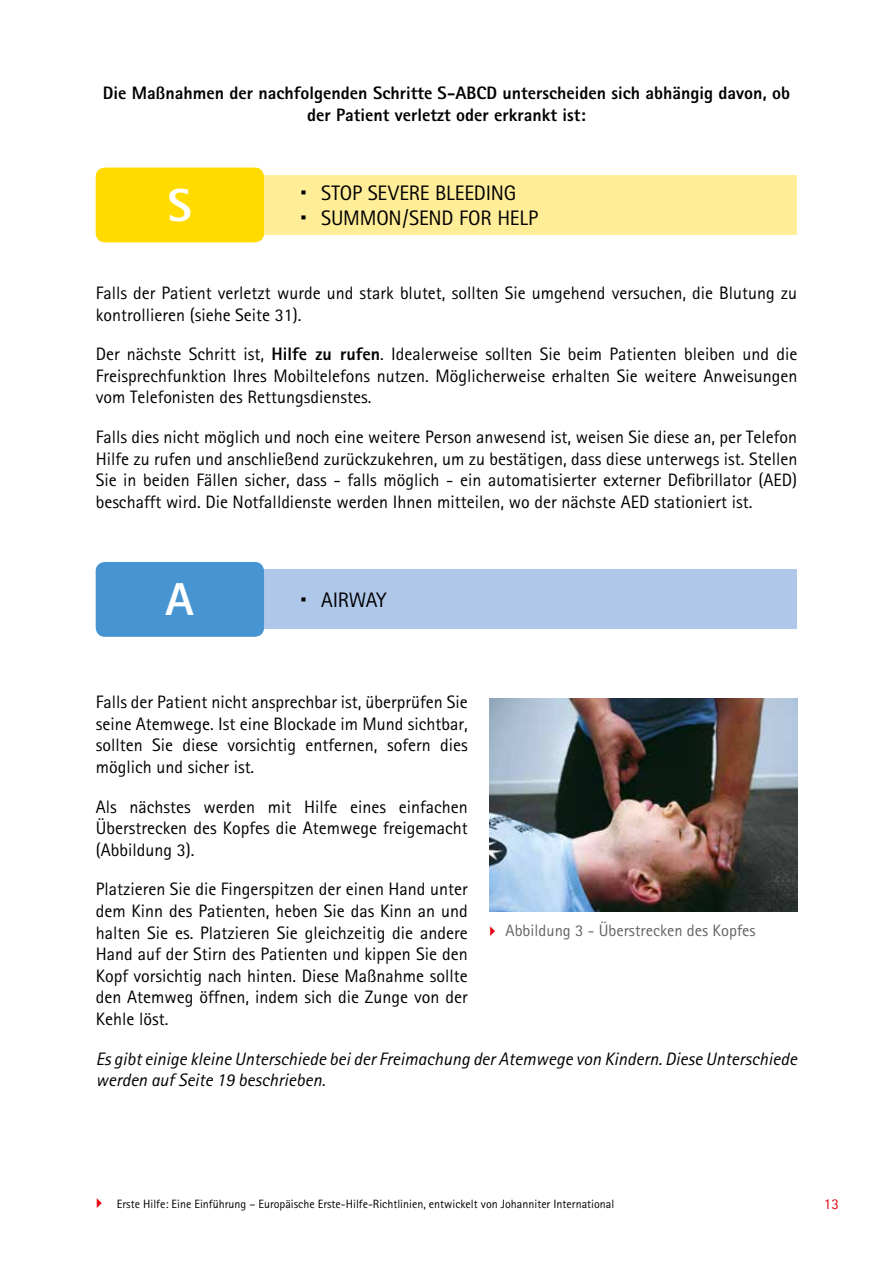
<style>
.page{position:relative;width:893px;height:1263px;background:#fff}
.page>*{position:absolute;margin:0;border:0;box-sizing:border-box;transform-origin:0 0}
.t1{font:800 46.2px "Rotis Sans Serif";color:#fff}
.t2{font:21px/25.2px "Rotis Sans Serif";letter-spacing:-.01em;color:#000}
.t3{font:18px/21.6px "Rotis Sans Serif";color:#000;text-align:justify}
.t4{font:italic 18px/21.6px "Rotis Sans Serif";color:#000}
.t5{font:800 18px/21.6px "Rotis Sans Serif";color:#000;text-align:center}
.t6{font:16.5px "Rotis Sans Serif";color:#646363}
.t7{font:15px "Rotis Sans Serif";color:#e30613}
.t8{font:12px "Rotis Sans Serif";color:#000}
.s1{font-weight:800}
</style>
<div class="page">
<img style="left:489px;top:698px;width:308px;height:213px">
<div style="left:244px;top:570px;width:553px;height:59px;background:#afc8ea"></div>
<div style="left:244px;top:175px;width:553px;height:60px;background:#ffed98"></div>
<div style="left:96px;top:562px;width:168px;height:75px;background:#4695d2;border-radius:9px"></div>
<div style="left:96px;top:168px;width:168px;height:74px;background:#ffdb00;border-radius:9px"></div>
<p class="t5" style="left:103px;top:82px;width:688px">Die Maßnahmen der nachfolgenden Schritte S-ABCD unterscheiden sich abhängig davon, ob der Patient verletzt oder erkrankt ist:</p>
<h1 class="t1" style="left:168px;top:176px;width:25px">S</h1>
<p class="t2" style="left:321px;top:180px;width:219px">STOP SEVERE BLEEDING<br>SUMMON/SEND FOR HELP</p>
<p class="t3" style="left:96px;top:282px;width:703px">Falls der Patient verletzt wurde und stark blutet, sollten Sie umgehend versuchen, die Blutung zu kontrollieren (siehe Seite 31).</p>
<p class="t3" style="left:96px;top:343px;width:703px">Der nächste Schritt ist, <span class="s1">Hilfe zu rufen</span>. Idealerweise sollten Sie beim Patienten bleiben und die Freisprechfunktion Ihres Mobiltelefons nutzen. Möglicherweise erhalten Sie weitere Anweisungen vom Telefonisten des Rettungsdienstes.</p>
<p class="t3" style="left:96px;top:426px;width:703px">Falls dies nicht möglich und noch eine weitere Person anwesend ist, weisen Sie diese an, per Telefon Hilfe zu rufen und anschließend zurückzukehren, um zu bestätigen, dass diese unterwegs ist. Stellen Sie in beiden Fällen sicher, dass - falls möglich - ein automatisierter externer Defibrillator (AED) beschafft wird. Die Notfalldienste werden Ihnen mitteilen, wo der nächste AED stationiert ist.</p>
<h1 class="t1" style="left:166px;top:570px;width:30px">A</h1>
<p class="t2" style="left:321px;top:587px;width:67px">AIRWAY</p>
<p class="t3" style="left:96px;top:691px;width:374px">Falls der Patient nicht ansprechbar ist, überprüfen Sie seine Atemwege. Ist eine Blockade im Mund sichtbar, sollten Sie diese vorsichtig entfernen, sofern dies möglich und sicher ist.</p>
<p class="t3" style="left:96px;top:796px;width:374px">Als nächstes werden mit Hilfe eines einfachen Überstrecken des Kopfes die Atemwege freigemacht (Abbildung 3).</p>
<p class="t3" style="left:96px;top:878px;width:374px">Platzieren Sie die Fingerspitzen der einen Hand unter dem Kinn des Patienten, heben Sie das Kinn an und halten Sie es. Platzieren Sie gleichzeitig die andere Hand auf der Stirn des Patienten und kippen Sie den Kopf vorsichtig nach hinten. Diese Maßnahme sollte den Atemweg öffnen, indem sich die Zunge von der Kehle löst.</p>
<p class="t4" style="left:96px;top:1048px;width:703px">Es gibt einige kleine Unterschiede bei der Freimachung der Atemwege von Kindern. Diese Unterschiede werden auf Seite 19 beschrieben.</p>
<p class="t6" style="left:505px;top:921px;width:252px">Abbildung 3 - Überstrecken des Kopfes</p>
<p class="t8" style="left:117px;top:1197px;width:499px">Erste Hilfe: Eine Einführung – Europäische Erste-Hilfe-Richtlinien, entwickelt von Johanniter International</p>
<p class="t7" style="left:824px;top:1195px;width:16px">13</p>
</div>
